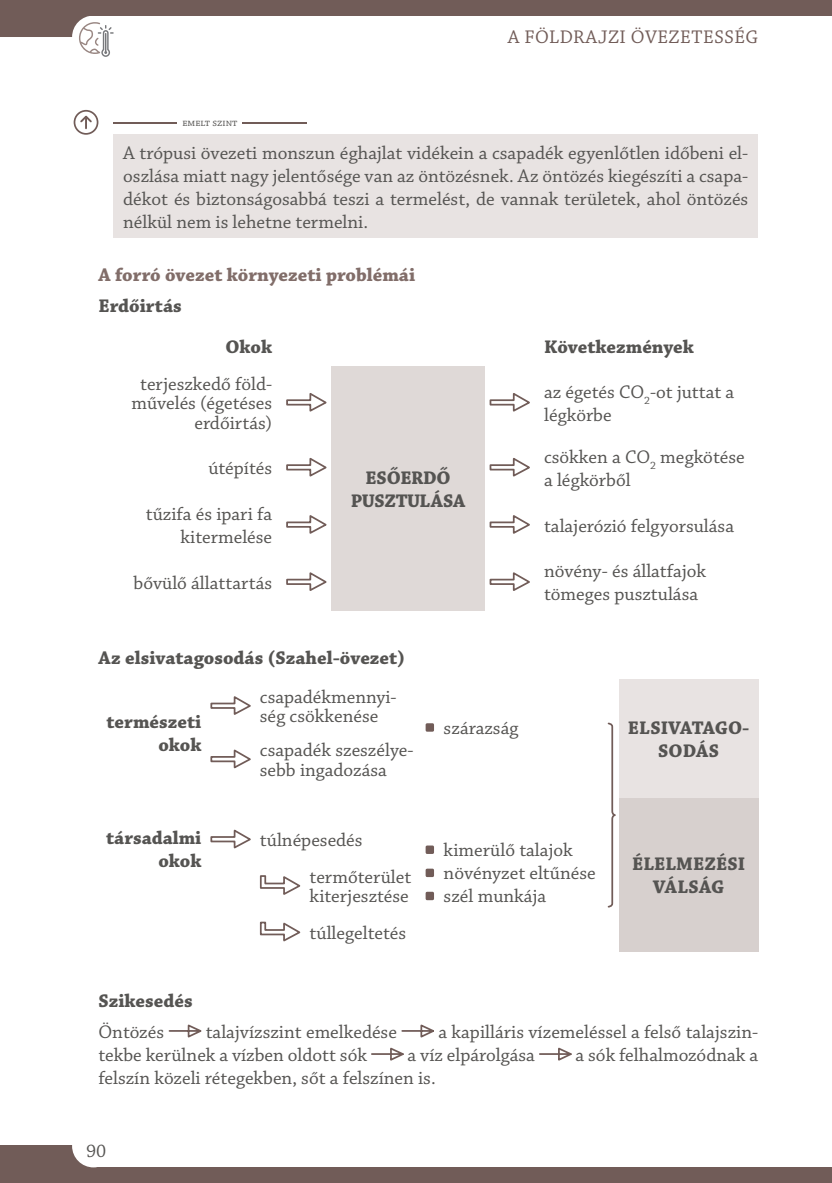
<style>
.page{position:relative;width:832px;height:1183px;background:#fff}
.page>*{position:absolute;margin:0;border:0;box-sizing:border-box;transform-origin:0 0}
.t1{font:19.25px/23.1px "Chaparral Pro";color:#555452}
.t2{font:700 19.25px/23.1px "Chaparral Pro";color:#555452;text-align:right}
.t3{font:700 19.25px "Chaparral Pro";color:#816d69}
.t4{font:19.25px "Chaparral Pro";letter-spacing:.02em;color:#715c58}
.t5{font:700 19.25px/23.1px "Chaparral Pro";letter-spacing:-.02em;color:#555452;text-align:center}
.t6{font:10.5px "Chaparral Pro";color:#555452}
</style>
<div class="page">
<div style="left:0;top:0;width:832px;height:16px;background:#715c58"></div>
<div style="left:0;top:1166px;width:832px;height:16px;background:#715c58"></div>
<div style="left:0;top:1145px;width:93px;height:37px;background:#715c58"></div>
<div style="left:72px;top:1124px;width:43px;height:42px;background:#fff;border-radius:50%"></div>
<svg style="left:0;top:16px;width:114px;height:41px"></svg>
<div style="left:113px;top:135px;width:645px;height:103px;background:#e8e3e2"></div>
<svg style="left:74px;top:110px;width:24px;height:25px"></svg>
<hr style="left:113px;top:122px;width:194px;height:2px;background:#715c58">
<div style="left:178px;top:118px;width:64px;height:9px;background:#fff"></div>
<div style="left:331px;top:366px;width:154px;height:244px;background:#dfd9d7"></div>
<svg style="left:286px;top:393px;width:41px;height:19px"></svg>
<svg style="left:489px;top:393px;width:41px;height:19px"></svg>
<svg style="left:286px;top:458px;width:41px;height:19px"></svg>
<svg style="left:489px;top:458px;width:41px;height:19px"></svg>
<svg style="left:286px;top:515px;width:41px;height:19px"></svg>
<svg style="left:489px;top:515px;width:41px;height:19px"></svg>
<svg style="left:286px;top:572px;width:41px;height:19px"></svg>
<svg style="left:489px;top:572px;width:41px;height:19px"></svg>
<div style="left:619px;top:678px;width:139px;height:119px;background:#e8e3e2"></div>
<div style="left:619px;top:797px;width:139px;height:154px;background:#d7d0ce"></div>
<svg style="left:210px;top:696px;width:41px;height:19px"></svg>
<div style="left:426px;top:723px;width:8px;height:8px;background:#715c58;border-radius:2px"></div>
<div style="left:426px;top:845px;width:8px;height:8px;background:#715c58;border-radius:2px"></div>
<div style="left:426px;top:868px;width:8px;height:8px;background:#715c58;border-radius:2px"></div>
<div style="left:426px;top:891px;width:8px;height:8px;background:#715c58;border-radius:2px"></div>
<svg style="left:607px;top:722px;width:9px;height:186px"></svg>
<svg style="left:210px;top:749px;width:41px;height:20px"></svg>
<svg style="left:210px;top:829px;width:41px;height:20px"></svg>
<svg style="left:259px;top:875px;width:42px;height:20px"></svg>
<svg style="left:259px;top:921px;width:42px;height:21px"></svg>
<svg style="left:168px;top:1024px;width:34px;height:14px"></svg>
<svg style="left:401px;top:1024px;width:33px;height:14px"></svg>
<svg style="left:371px;top:1047px;width:33px;height:14px"></svg>
<svg style="left:539px;top:1047px;width:33px;height:14px"></svg>
<p class="t6" style="left:182px;top:118px;width:57px">emelt szint</p>
<p class="t4" style="left:508px;top:30px;width:252px">A FÖLDRAJZI ÖVEZETESSÉG</p>
<p class="t1" style="left:123px;top:143px;width:627px;text-align:justify">A trópusi övezeti monszun éghajlat vidékein a csapadék egyenlőtlen időbeni el&shy;oszlása miatt nagy jelentősége van az öntözésnek. Az öntözés kiegészíti a csapa&shy;dékot és biztonságosabbá teszi a termelést, de vannak területek, ahol öntözés nélkül nem is lehetne termelni.</p>
<p class="t3" style="left:98px;top:267px;width:318px">A forró övezet környezeti problémái</p>
<p class="t2" style="left:98px;top:295px;width:85px">Erdőirtás</p>
<p class="t2" style="left:225px;top:337px;width:48px">Okok</p>
<p class="t2" style="left:544px;top:337px;width:151px">Következmények</p>
<p class="t1" style="left:131px;top:376px;width:142px;line-height:19.2px;text-align:right">terjeszkedő föld&shy;művelés (égetéses erdőirtás)</p>
<p class="t5" style="left:351px;top:467px;width:116px">ESŐERDŐ<br>PUSZTULÁSA</p>
<p class="t1" style="left:544px;top:381px;width:192px">az égetés CO<sub>2</sub>-ot juttat a légkörbe</p>
<p class="t1" style="left:544px;top:446px;width:202px">csökken a CO<sub>2</sub> megkötése a légkörből</p>
<p class="t1" style="left:208px;top:458px;width:65px">útépítés</p>
<p class="t1" style="left:146px;top:503px;width:128px;text-align:right">tűzifa és ipari fa kitermelése</p>
<p class="t1" style="left:544px;top:515px;width:192px">talajerózió felgyorsulása</p>
<p class="t1" style="left:134px;top:572px;width:140px">bővülő állattartás</p>
<p class="t1" style="left:544px;top:561px;width:164px">növény- és állatfajok tömeges pusztulása</p>
<p class="t2" style="left:98px;top:648px;width:308px">Az elsivatagosodás (Szahel-övezet)</p>
<p class="t2" style="left:107px;top:711px;width:96px">természeti okok</p>
<p class="t1" style="left:260px;top:688px;width:138px;line-height:19.2px">csapadékmennyi&shy;ség csökkenése</p>
<p class="t2" style="left:628px;top:717px;width:123px">ELSIVATAGO-</p>
<p class="t1" style="left:444px;top:717px;width:76px">szárazság</p>
<p class="t1" style="left:260px;top:740px;width:155px">csapadék szeszélye-</p>
<p class="t2" style="left:658px;top:740px;width:63px">SODÁS</p>
<p class="t1" style="left:260px;top:759px;width:128px">sebb ingadozása</p>
<p class="t2" style="left:106px;top:827px;width:97px">társadalmi okok</p>
<p class="t1" style="left:310px;top:823px;width:103px;line-height:36.4px;text-indent:-50px">túlnépesedés termőterület</p>
<p class="t1" style="left:310px;top:878px;width:101px;line-height:36.8px">kiterjesztése túllegeltetés</p>
<p class="t1" style="left:444px;top:839px;width:153px">kimerülő talajok növényzet eltűnése szél munkája</p>
<p class="t2" style="left:632px;top:853px;width:114px;text-align:center">ÉLEL MEZÉSI<br>VÁLSÁG</p>
<p class="t2" style="left:98px;top:990px;width:96px">Szikesedés</p>
<p class="t1" style="left:98px;top:1021px;width:67px">Öntözés</p>
<p class="t1" style="left:206px;top:1021px;width:193px">talajvízszint emelkedése</p>
<p class="t1" style="left:438px;top:1021px;width:321px">a kapilláris vízemeléssel a felső talajszin-</p>
<p class="t1" style="left:98px;top:1044px;width:270px">tekbe kerülnek a vízben oldott sók</p>
<p class="t1" style="left:408px;top:1044px;width:129px">a víz elpárolgása</p>
<p class="t1" style="left:576px;top:1044px;width:184px">a sók felhalmozódnak a</p>
<p class="t1" style="left:98px;top:1067px;width:339px">felszín közeli rétegekben, sőt a felszínen is.</p>
<p class="t1" style="left:86px;top:1140px;width:22px">90</p>
</div>
